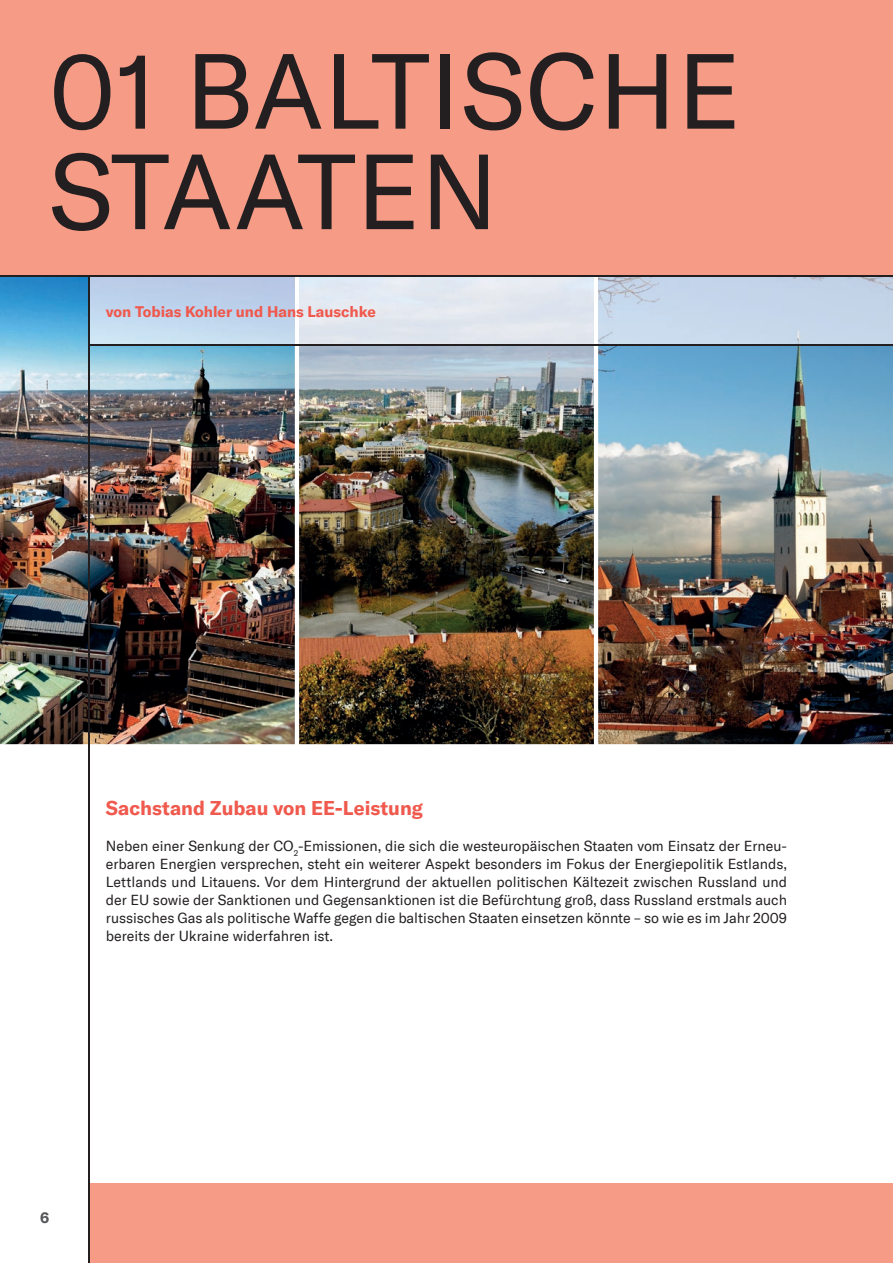
<style>
.page{position:relative;width:893px;height:1263px;background:#fff}
.page>*{position:absolute;margin:0;border:0;box-sizing:border-box;transform-origin:0 0}
.t1{font:105px/100.5px "GT America";color:#231f20}
.t2{font:700 19.5px "GT America";color:#f0594d}
.t3{font:700 15px "GT America";color:#f0594d}
.t4{font:700 15px "GT America";color:#57585a}
.t5{font:14.25px/18px "GT America";color:#231f20;text-align:justify}
</style>
<div class="page">
<img style="left:0;top:277px;width:295px;height:467px">
<img style="left:299px;top:346px;width:295px;height:398px">
<img style="left:598px;top:346px;width:295px;height:398px">
<div style="left:0;top:0;width:893px;height:276px;background:#f69b86"></div>
<div style="left:90px;top:1183px;width:803px;height:80px;background:#f69b86"></div>
<img style="left:90px;top:277px;width:205px;height:67px">
<div style="left:598px;top:277px;width:295px;height:67px;background:#c5d6ea"></div>
<hr style="left:89px;top:276px;width:1px;height:987px;background:#231f20">
<hr style="left:0;top:276px;width:893px;height:1px;background:#231f20">
<hr style="left:90px;top:344px;width:803px;height:2px;background:#231f20">
<h1 class="t1" style="left:49px;top:41px;width:694px">01 BALTISCHE<br>STAATEN</h1>
<p class="t3" style="left:106px;top:302px;width:271px">von Tobias Kohler und Hans Lauschke</p>
<h2 class="t2" style="left:106px;top:796px;width:319px">Sachstand Zubau von EE-Leistung</h2>
<p class="t5" style="left:106px;top:837px;width:683px">Neben einer Senkung der CO<sub>2</sub>-Emissionen, die sich die westeuropäischen Staaten vom Einsatz der Erneu&shy;erbaren Energien versprechen, steht ein weiterer Aspekt besonders im Fokus der Energiepolitik Estlands, Lettlands und Litauens. Vor dem Hintergrund der aktuellen politischen Kältezeit zwischen Russland und der EU sowie der Sanktionen und Gegensanktionen ist die Befürchtung groß, dass Russland erstmals auch russisches Gas als politische Waffe gegen die baltischen Staaten einsetzen könnte – so wie es im Jahr 2009 bereits der Ukraine widerfahren ist.</p>
<p class="t4" style="left:40px;top:1208px;width:11px">6</p>
</div>
